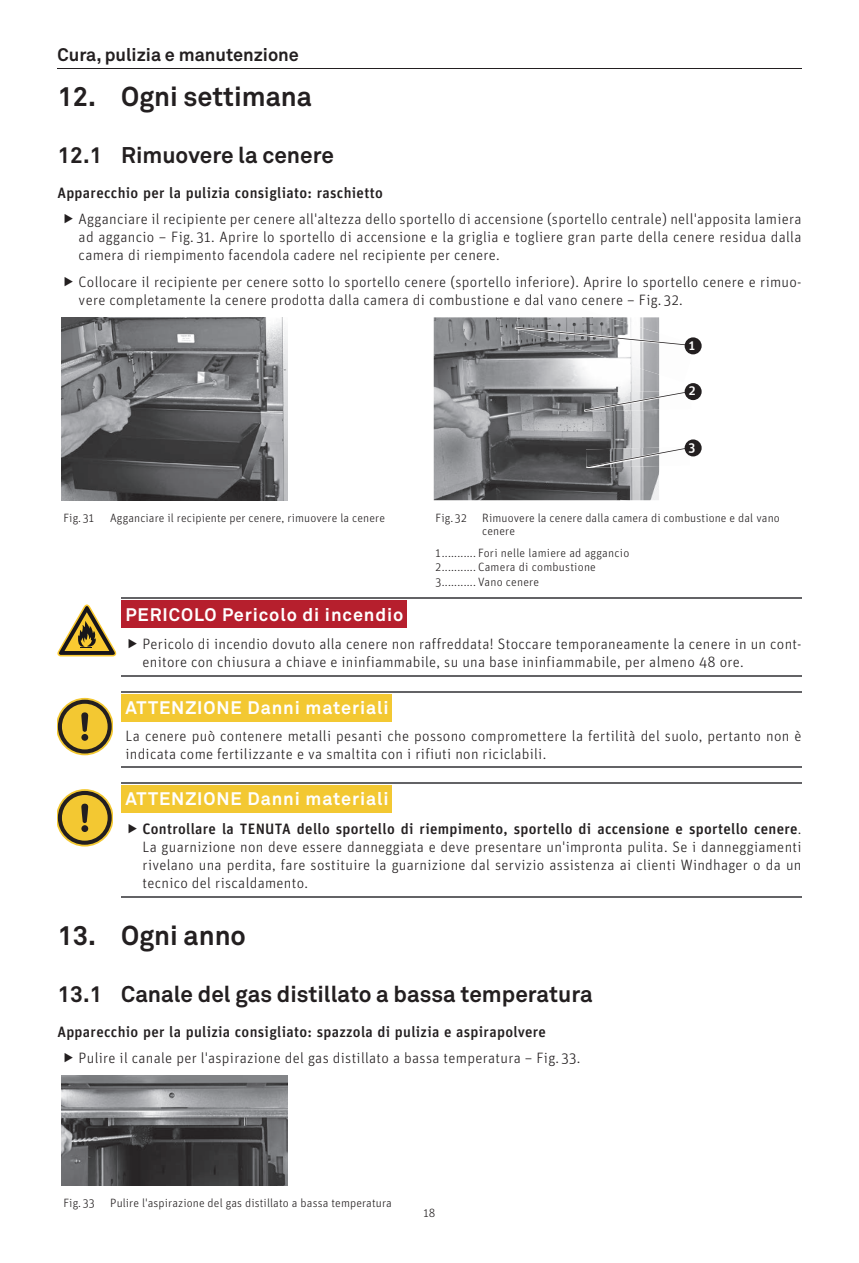
<style>
.page{position:relative;width:859px;height:1263px;background:#fff}
.page>*{position:absolute;margin:0;border:0;box-sizing:border-box;transform-origin:0 0}
.t1{font:700 27px "Akkurat Pro";color:#231f20}
.t2{font:700 22.5px "Akkurat Pro";color:#231f20}
.t3{font:700 18px "Akkurat Pro";letter-spacing:.05em;color:#fff}
.t4{font:700 18px "Akkurat Pro";color:#231f20}
.t5{font:300 15px/18px "Unit OT";letter-spacing:.02em;color:#231f20}
.t6{font:500 15px "Unit OT";letter-spacing:.02em;color:#231f20}
.t7{font:500 13.5px "Unit OT";color:#fff}
.t8{font:300 12px/14.4px "Unit OT";letter-spacing:.01em;color:#231f20}
.s1{font-weight:500}
</style>
<div class="page">
<hr style="left:57px;top:68px;width:744px;height:1px;background:#231f20">
<img style="left:62px;top:317px;width:225px;height:183px">
<img style="left:434px;top:317px;width:225px;height:183px">
<img style="left:525px;top:294px;width:44px;height:12px">
<img style="left:659px;top:346px;width:36px;height:36px">
<img style="left:514px;top:317px;width:145px;height:57px">
<svg style="left:516px;top:328px;width:175px;height:18px"></svg>
<img style="left:584px;top:391px;width:75px;height:21px">
<svg style="left:585px;top:391px;width:105px;height:20px"></svg>
<img style="left:586px;top:448px;width:73px;height:20px">
<svg style="left:587px;top:447px;width:101px;height:20px"></svg>
<div style="left:685px;top:337px;width:17px;height:17px;background:#231f20;border-radius:50%"></div>
<div style="left:685px;top:383px;width:17px;height:17px;background:#231f20;border-radius:50%"></div>
<div style="left:685px;top:439px;width:17px;height:17px;background:#231f20;border-radius:50%"></div>
<hr style="left:121px;top:598px;width:680px;height:1px;background:#636366">
<hr style="left:121px;top:675px;width:680px;height:1px;background:#636366">
<svg style="left:57px;top:604px;width:59px;height:52px"></svg>
<div style="left:121px;top:601px;width:286px;height:27px;background:#b61f2d"></div>
<hr style="left:121px;top:691px;width:680px;height:1px;background:#636366">
<hr style="left:121px;top:766px;width:680px;height:2px;background:#636366">
<svg style="left:57px;top:698px;width:55px;height:57px"></svg>
<div style="left:121px;top:694px;width:271px;height:27px;background:#f3c832"></div>
<hr style="left:121px;top:782px;width:680px;height:1px;background:#636366">
<hr style="left:121px;top:896px;width:680px;height:1px;background:#636366">
<svg style="left:57px;top:789px;width:55px;height:57px"></svg>
<div style="left:121px;top:785px;width:271px;height:27px;background:#f3c832"></div>
<img style="left:62px;top:1075px;width:225px;height:111px">
<p class="t4" style="left:57px;top:43px;width:243px">Cura, pulizia e manutenzione</p>
<h1 class="t1" style="left:57px;top:80px;width:256px">12. Ogni settimana</h1>
<h2 class="t2" style="left:57px;top:141px;width:278px">12.1 Rimuovere la cenere</h2>
<p class="t6" style="left:57px;top:183px;width:327px">Apparecchio per la pulizia consigliato: raschietto</p>
<p class="t5" style="left:79px;top:210px;width:724px;text-align:justify">Agganciare il recipiente per cenere all'altezza dello sportello di accensione (sportello centrale) nell'apposita lamiera ad aggancio – Fig. 31. Aprire lo sportello di accensione e la griglia e togliere gran parte della cenere residua dalla camera di riempimento facendola cadere nel recipiente per cenere.</p>
<p class="t5" style="left:79px;top:273px;width:724px">Collocare il recipiente per cenere sotto lo sportello cenere (sportello inferiore). Aprire lo sportello cenere e rimuo&shy;vere completamente la cenere prodotta dalla camera di combustione e dal vano cenere – Fig. 32.</p>
<p class="t7" style="left:689px;top:336px;width:8px">1</p>
<p class="t7" style="left:689px;top:382px;width:8px">2</p>
<p class="t7" style="left:689px;top:438px;width:8px">3</p>
<p class="t8" style="left:63px;top:510px;width:32px">Fig. 31</p>
<p class="t8" style="left:110px;top:510px;width:276px">Agganciare il recipiente per cenere, rimuovere la cenere</p>
<p class="t8" style="left:435px;top:510px;width:33px">Fig. 32</p>
<p class="t8" style="left:482px;top:511px;width:299px;line-height:13.5px">Rimuovere la cenere dalla camera di combustione e dal vano cenere</p>
<p class="t8" style="left:435px;top:545px;width:195px">1 ........... Fori nelle lamiere ad aggancio<br>2 ........... Camera di combustione<br>3 ........... Vano cenere</p>
<p class="t3" style="left:125px;top:603px;width:280px">PERICOLO Pericolo di incendio</p>
<p class="t5" style="left:142px;top:635px;width:661px">Pericolo di incendio dovuto alla cenere non raffreddata! Stoccare temporaneamente la cenere in un cont&shy;enitore con chiusura a chiave e ininfiammabile, su una base ininfiammabile, per almeno 48 ore.</p>
<p class="t3" style="left:125px;top:697px;width:265px">ATTENZIONE Danni materiali</p>
<p class="t5" style="left:125px;top:726px;width:678px">La cenere può contenere metalli pesanti che possono compromettere la fertilità del suolo, pertanto non è indicata come fertilizzante e va smaltita con i rifiuti non riciclabili.</p>
<p class="t3" style="left:125px;top:788px;width:265px">ATTENZIONE Danni materiali</p>
<p class="t5" style="left:142px;top:820px;width:661px;text-align:justify"><span class="s1">Controllare la TENUTA dello sportello di riempimento, sportello di accensione e sportello cenere</span>.<br>La guarnizione non deve essere danneggiata e deve presentare un'impronta pulita. Se i danneggiamenti rivelano una perdita, fare sostituire la guarnizione dal servizio assistenza ai clienti Windhager o da un tecnico del riscaldamento.</p>
<h1 class="t1" style="left:57px;top:918px;width:190px">13. Ogni anno</h1>
<h2 class="t2" style="left:57px;top:980px;width:537px">13.1 Canale del gas distillato a bassa temperatura</h2>
<p class="t6" style="left:57px;top:1022px;width:490px">Apparecchio per la pulizia consigliato: spazzola di pulizia e aspirapolvere</p>
<p class="t5" style="left:79px;top:1049px;width:503px">Pulire il canale per l'aspirazione del gas distillato a bassa temperatura – Fig. 33.</p>
<p class="t8" style="left:63px;top:1196px;width:33px">Fig. 33</p>
<p class="t8" style="left:110px;top:1196px;width:283px">Pulire l'aspirazione del gas distillato a bassa temperatura</p>
<p class="t8" style="left:423px;top:1206px;width:14px">18</p>
</div>
